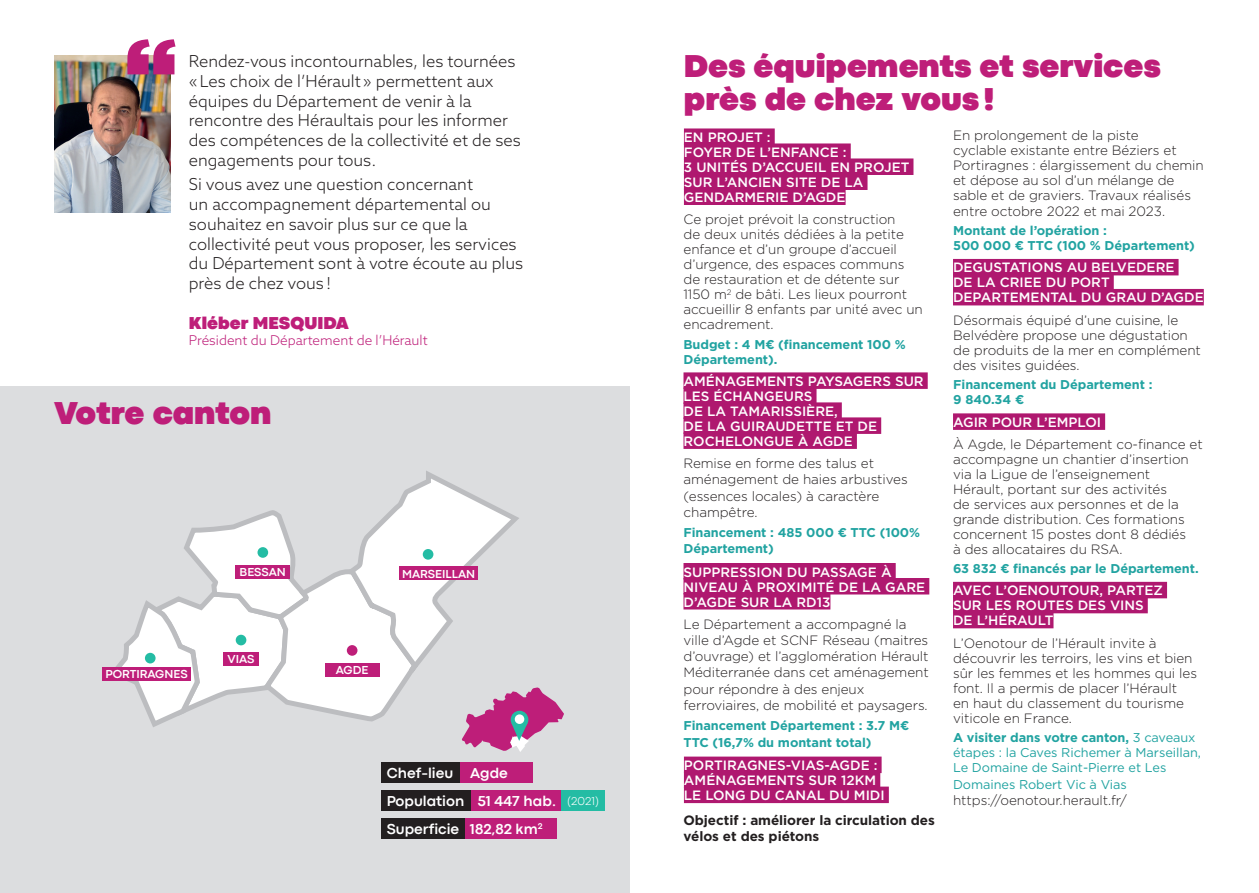
<style>
.page{position:relative;width:1259px;height:893px;background:#fff}
.page>*{position:absolute;margin:0;border:0;box-sizing:border-box;transform-origin:0 0}
.t1{font:900 33px/33px "Codec Pro";color:#be1e79}
.t2{font:900 18px "Codec Pro";color:#be1e79}
.t3{font:300 16.5px/19.8px "Azo Sans";color:#231f20}
.t4{font:700 15px "Codec Pro";color:#fff}
.Texte_partie{font:300 13.5px/15px "Gotham";letter-spacing:-.005em;color:#231f20}
.Titrage_partie{font:500 13.5px/15px "Gotham";color:#fff}
.Texte_partie-2{font:700 13.5px/16.2px "Gotham";letter-spacing:-.005em;color:#231f20}
.t5{font:300 13.5px "Azo Sans";color:#be1e79}
.Budget{font:700 12.75px/15px "Gotham";letter-spacing:-.005em;color:#21a3a1}
.Budget-2{font:12.75px/15px "Gotham";letter-spacing:-.005em;color:#21a3a1}
.t6{font:700 12.15px "Codec Pro";color:#fff}
.t7{font:300 12px "Codec Pro";color:#fff}
.s1{font-weight:700}
</style>
<div class="page">
<div style="left:0;top:386px;width:629px;height:507px;background:#dcdddf"></div>
<img style="left:54px;top:56px;width:117px;height:157px">
<div style="left:102px;top:667px;width:89px;height:14px;background:#be1e79"></div>
<div style="left:459px;top:762px;width:74px;height:21px;background:#be1e79"></div>
<div style="left:381px;top:762px;width:78px;height:21px;background:#231f20"></div>
<div style="left:464px;top:818px;width:93px;height:21px;background:#be1e79"></div>
<div style="left:381px;top:818px;width:83px;height:21px;background:#231f20"></div>
<div style="left:471px;top:790px;width:90px;height:21px;background:#be1e79"></div>
<div style="left:381px;top:790px;width:90px;height:21px;background:#231f20"></div>
<div style="left:561px;top:790px;width:44px;height:21px;background:#24bca4"></div>
<svg style="left:127px;top:39px;width:48px;height:35px"></svg>
<div style="left:684px;top:128px;width:90px;height:17px;background:#af186f"></div>
<div style="left:684px;top:143px;width:166px;height:17px;background:#af186f"></div>
<div style="left:684px;top:158px;width:229px;height:17px;background:#af186f"></div>
<div style="left:684px;top:173px;width:183px;height:17px;background:#af186f"></div>
<div style="left:684px;top:188px;width:161px;height:17px;background:#af186f"></div>
<div style="left:683px;top:372px;width:244px;height:17px;background:#af186f"></div>
<div style="left:683px;top:387px;width:133px;height:17px;background:#af186f"></div>
<div style="left:683px;top:402px;width:159px;height:17px;background:#af186f"></div>
<div style="left:683px;top:417px;width:198px;height:17px;background:#af186f"></div>
<div style="left:683px;top:432px;width:174px;height:17px;background:#af186f"></div>
<div style="left:683px;top:563px;width:212px;height:16px;background:#af186f"></div>
<div style="left:683px;top:578px;width:246px;height:16px;background:#af186f"></div>
<div style="left:683px;top:593px;width:147px;height:16px;background:#af186f"></div>
<div style="left:953px;top:259px;width:225px;height:16px;background:#af186f"></div>
<div style="left:953px;top:274px;width:160px;height:16px;background:#af186f"></div>
<div style="left:953px;top:289px;width:250px;height:16px;background:#af186f"></div>
<div style="left:953px;top:413px;width:152px;height:17px;background:#af186f"></div>
<div style="left:953px;top:582px;width:214px;height:16px;background:#af186f"></div>
<div style="left:953px;top:597px;width:194px;height:16px;background:#af186f"></div>
<div style="left:953px;top:612px;width:100px;height:16px;background:#af186f"></div>
<div style="left:684px;top:757px;width:197px;height:16px;background:#af186f"></div>
<div style="left:684px;top:772px;width:196px;height:16px;background:#af186f"></div>
<div style="left:684px;top:787px;width:205px;height:16px;background:#af186f"></div>
<svg style="left:116px;top:474px;width:448px;height:278px"></svg>
<div style="left:515px;top:714px;width:9px;height:10px;background:#fff;border-radius:50%"></div>
<p class="t3" style="left:189px;top:51px;width:333px">Rendez-vous incontournables, les tournées «Les choix de l’Hérault» permettent aux équipes du Département de venir à la rencontre des Héraultais pour les informer des compétences de la collectivité et de ses engagements pour tous.</p>
<p class="t3" style="left:189px;top:174px;width:336px">Si vous avez une question concernant<br>un accompagnement départemental ou souhaitez en savoir plus sur ce que la collectivité peut vous proposer, les services du Département sont à votre écoute au plus près de chez vous !</p>
<p class="t2" style="left:189px;top:312px;width:162px">Kléber MESQUIDA</p>
<p class="t5" style="left:189px;top:332px;width:240px">Président du Département de l’Hérault</p>
<p class="t1" style="left:54px;top:396px;width:219px">Votre canton</p>
<p class="t6" style="left:105px;top:667px;width:84px">PORTIRAGNES</p>
<p class="t6" style="left:240px;top:564px;width:48px">BESSAN</p>
<p class="t6" style="left:227px;top:652px;width:28px">VIAS</p>
<p class="t6" style="left:402px;top:566px;width:75px">MARSEILLAN</p>
<p class="t6" style="left:336px;top:662px;width:34px">AGDE</p>
<p class="t4" style="left:387px;top:764px;width:68px">Chef-lieu</p>
<p class="t4" style="left:470px;top:764px;width:39px">Agde</p>
<p class="t4" style="left:387px;top:792px;width:79px">Population</p>
<p class="t4" style="left:477px;top:792px;width:80px">51 447 hab.</p>
<p class="t7" style="left:567px;top:794px;width:33px">(2021)</p>
<p class="t4" style="left:387px;top:820px;width:74px">Superficie</p>
<p class="t4" style="left:470px;top:820px;width:74px">182,82 km<sup>2</sup></p>
<p class="t1" style="left:684px;top:49px;width:478px">Des équipements et services près de chez vous!</p>
<p class="Titrage_partie" style="left:684px;top:130px;width:227px">EN PROJET :<br>FOYER DE L’ENFANCE :<br>3 UNITÉS D’ACCUEIL EN PROJET<br>SUR L’ANCIEN SITE DE LA<br>GENDARMERIE D’AGDE</p>
<p class="Texte_partie" style="left:683px;top:212px;width:241px">Ce projet prévoit la construction<br>de deux unités dédiées à la petite enfance et d’un groupe d’accueil d’urgence, des espaces communs de restauration et de détente sur<br>1150 m<sup>2</sup> de bâti. Les lieux pourront accueillir 8 enfants par unité avec un encadrement.</p>
<p class="Budget" style="left:683px;top:336px;width:224px">Budget : 4 M€ (financement 100 %<br>Département).</p>
<p class="Titrage_partie" style="left:683px;top:373px;width:242px">AMÉNAGEMENTS PAYSAGERS SUR<br>LES ÉCHANGEURS<br>DE LA TAMARISSIÈRE,<br>DE LA GUIRAUDETTE ET DE<br>ROCHELONGUE À AGDE</p>
<p class="Texte_partie" style="left:683px;top:455px;width:226px;line-height:16.2px">Remise en forme des talus et aménagement de haies arbustives (essences locales) à caractère champêtre.</p>
<p class="Budget" style="left:683px;top:524px;width:238px;line-height:16.2px">Financement : 485 000 € TTC (100%<br>Département)</p>
<p class="Titrage_partie" style="left:683px;top:564px;width:243px">SUPPRESSION DU PASSAGE À<br>NIVEAU À PROXIMITÉ DE LA GARE<br>D’AGDE SUR LA RD13</p>
<p class="Texte_partie" style="left:683px;top:616px;width:247px;line-height:16.2px">Le Département a accompagné la ville d’Agde et SCNF Réseau (maitres d’ouvrage) et l’agglomération Hérault Méditerranée dans cet aménagement pour répondre à des enjeux ferroviaires, de mobilité et paysagers.</p>
<p class="Budget" style="left:683px;top:718px;width:227px;line-height:16.2px">Financement Département : 3.7 M€<br>TTC (16,7% du montant total)</p>
<p class="Titrage_partie" style="left:684px;top:758px;width:202px">PORTIRAGNES-VIAS-AGDE :<br>AMÉNAGEMENTS SUR 12KM<br>LE LONG DU CANAL DU MIDI</p>
<p class="Texte_partie-2" style="left:683px;top:812px;width:253px">Objectif : améliorer la circulation des vélos et des piétons</p>
<p class="Texte_partie" style="left:953px;top:127px;width:252px">En prolongement de la piste<br>cyclable existante entre Béziers et Portiragnes : élargissement du chemin et dépose au sol d’un mélange de sable et de graviers. Travaux réalisés entre octobre 2022 et mai 2023.</p>
<p class="Budget" style="left:953px;top:223px;width:243px">Montant de l’opération :<br>500 000 € TTC (100 % Département)</p>
<p class="Titrage_partie" style="left:953px;top:260px;width:252px">DEGUSTATIONS AU BELVEDERE<br>DE LA CRIEE DU PORT<br>DEPARTEMENTAL DU GRAU D’AGDE</p>
<p class="Texte_partie" style="left:953px;top:312px;width:249px">Désormais équipé d’une cuisine, le<br>Belvédère propose une dégustation de produits de la mer en complément des visites guidées.</p>
<p class="Budget" style="left:953px;top:377px;width:201px">Financement du Département :<br>9 840.34 €</p>
<p class="Texte_partie" style="left:953px;top:436px;width:251px">À Agde, le Département co-finance et accompagne un chantier d’insertion via la Ligue de l’enseignement Hérault, portant sur des activités<br>de services aux personnes et de la grande distribution. Ces formations concernent 15 postes dont 8 dédiés<br>à des allocataires du RSA.</p>
<p class="Budget" style="left:953px;top:561px;width:247px">63 832 € financés par le Département.</p>
<p class="Titrage_partie" style="left:953px;top:414px;width:150px">AGIR POUR L’EMPLOI</p>
<p class="Titrage_partie" style="left:953px;top:583px;width:211px">AVEC L’OENOUTOUR, PARTEZ<br>SUR LES ROUTES DES VINS<br>DE L’HÉRAULT</p>
<p class="Texte_partie" style="left:953px;top:635px;width:245px">L’Oenotour de l’Hérault invite à découvrir les terroirs, les vins et bien sûr les femmes et les hommes qui les font. Il a permis de placer l’Hérault<br>en haut du classement du tourisme viticole en France.</p>
<p class="Budget-2" style="left:953px;top:730px;width:249px"><span class="s1">A visiter dans votre canton,</span> 3 caveaux étapes : la Caves Richemer à Marseillan,<br>Le Domaine de Saint-Pierre et Les</p>
<p class="Budget-2" style="left:953px;top:776px;width:175px">Domaines Robert Vic à Vias</p>
<p class="Texte_partie" style="left:953px;top:792px;width:175px">https://oenotour.herault.fr/</p>
</div>
